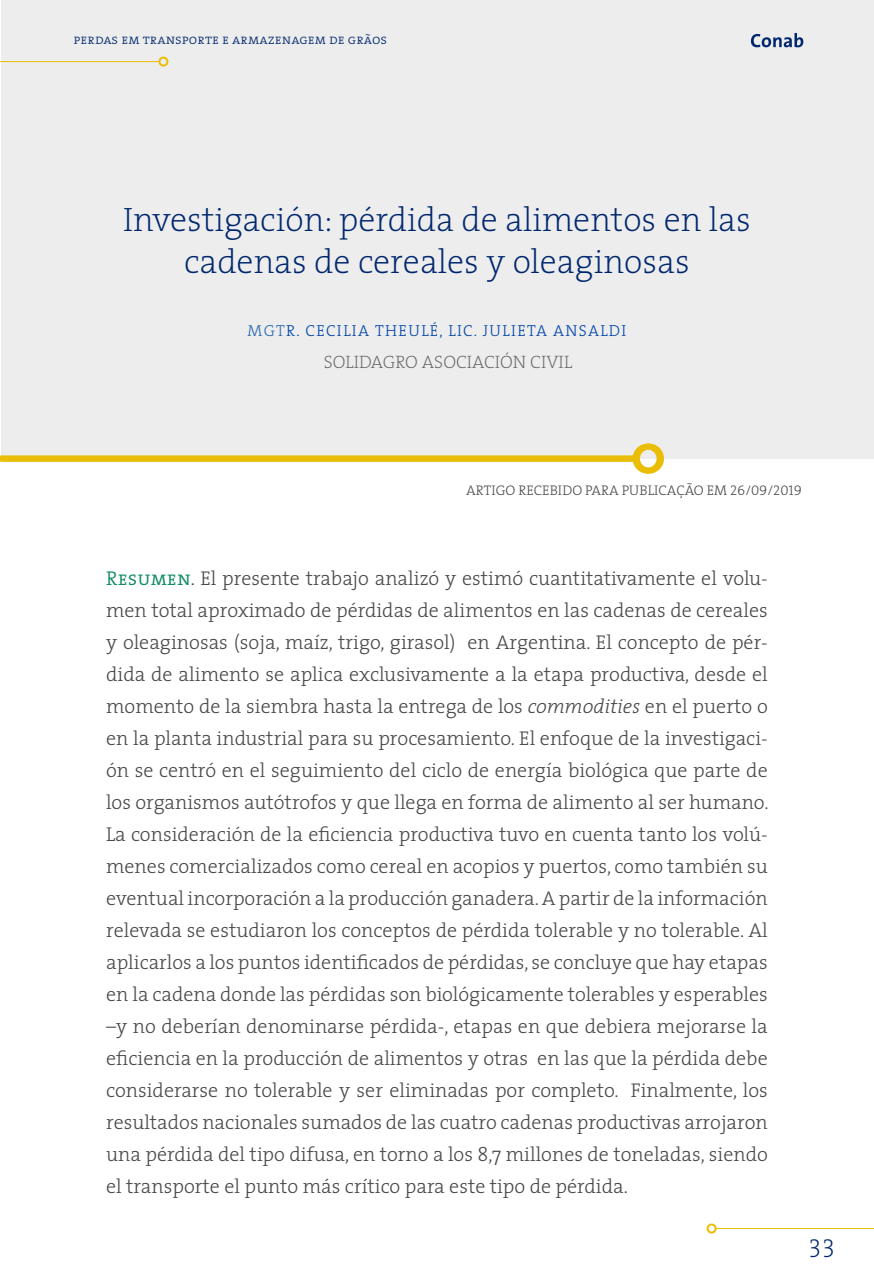
<style>
.page{position:relative;width:874px;height:1276px;background:#fff}
.page>*{position:absolute;margin:0;border:0;box-sizing:border-box;transform-origin:0 0}
.t1{font:200 34px/42px "The Serif 2";color:#00276e;text-align:center}
.t2{font:26px "The Serif 2 Extra Light Caps";color:#00276e}
.t3{font:300 20px/32px "The Serif 3";color:#4a4a49;text-align:justify}
.t4{font:200 18px "The Serif 2";color:#646363}
.t5{font:300 16px "The Serif 3";letter-spacing:.08em;color:#0044a9}
.t6{font:14px "The Serif 3 Light Caps";color:#4a4a49}
.t7{font:14px "The Serif 3 Light Caps";color:#00276e}
.s1{color:#2868b1}
.s2{font-family:"The Serif 4 Semi Light Caps";font-weight:400;color:#138c66}
.s3{font-style:italic}
</style>
<div class="page">
<div style="left:1px;top:0;width:872px;height:458px;background:#ededed"></div>
<hr style="left:0;top:61px;width:159px;height:1px;background:#eabe06">
<div style="left:158px;top:57px;width:10px;height:10px;border:2px solid #eabe06;border-radius:50%"></div>
<hr style="left:715px;top:1228px;width:158px;height:1px;background:#eabe06">
<div style="left:706px;top:1223px;width:10px;height:10px;border:2px solid #eabe06;border-radius:50%"></div>
<svg style="left:751px;top:33px;width:51px;height:14px"></svg>
<div style="left:633px;top:443px;width:30px;height:30px;border:6px solid #eabe06;border-radius:50%"></div>
<div style="left:0;top:455px;width:635px;height:6px;background:#eabe06"></div>
<div style="left:632px;top:443px;width:30px;height:30px;border:6px solid #eabe06;border-radius:50%"></div>
<p class="t7" style="left:73px;top:28px;width:315px">perdas em transporte e armazenagem de grãos</p>
<h1 class="t1" style="left:123px;top:197px;width:629px">Investigación: pérdida de alimentos en las cadenas de cereales y oleaginosas</h1>
<p class="t5" style="left:247px;top:317px;width:380px"><span class="s1">MGT</span>R. CECILIA THEULÉ, LIC. JULIETA ANSALDI</p>
<p class="t4" style="left:323px;top:347px;width:250px">SOLIDAGRO ASOCIACIÓN CIVIL</p>
<p class="t6" style="left:466px;top:479px;width:337px">ARTIGO RECEBIDO PARA PUBLICAÇÃO EM 26/09/2019</p>
<p class="t3" style="left:106px;top:561px;width:663px"><span class="s2">Resumen</span>. El presente trabajo analizó y estimó cuantitativamente el volu&shy;men total aproximado de pérdidas de alimentos en las cadenas de cereales y oleaginosas (soja, maíz, trigo, girasol) en Argentina. El concepto de pér&shy;dida de alimento se aplica exclusivamente a la etapa productiva, desde el momento de la siembra hasta la entrega de los <span class="s3">commodities</span> en el puerto o en la planta industrial para su procesamiento. El enfoque de la investigaci&shy;ón se centró en el seguimiento del ciclo de energía biológica que parte de los organismos autótrofos y que llega en forma de alimento al ser humano.<br>La consideración de la eficiencia productiva tuvo en cuenta tanto los volú&shy;menes comercializados como cereal en acopios y puertos, como también su eventual incorporación a la producción ganadera. A partir de la información relevada se estudiaron los conceptos de pérdida tolerable y no tolerable. Al aplicarlos a los puntos identificados de pérdidas, se concluye que hay etapas en la cadena donde las pérdidas son biológicamente tolerables y esperables –y no deberían denominarse pérdida-, etapas en que debiera mejorarse la eficiencia en la producción de alimentos y otras en las que la pérdida debe considerarse no tolerable y ser eliminadas por completo. Finalmente, los resultados nacionales sumados de las cuatro cadenas productivas arrojaron una pérdida del tipo difusa, en torno a los 8,7 millones de toneladas, siendo el transporte el punto más crítico para este tipo de pérdida.</p>
<h2 class="t2" style="left:808px;top:1226px;width:29px">33</h2>
</div>
